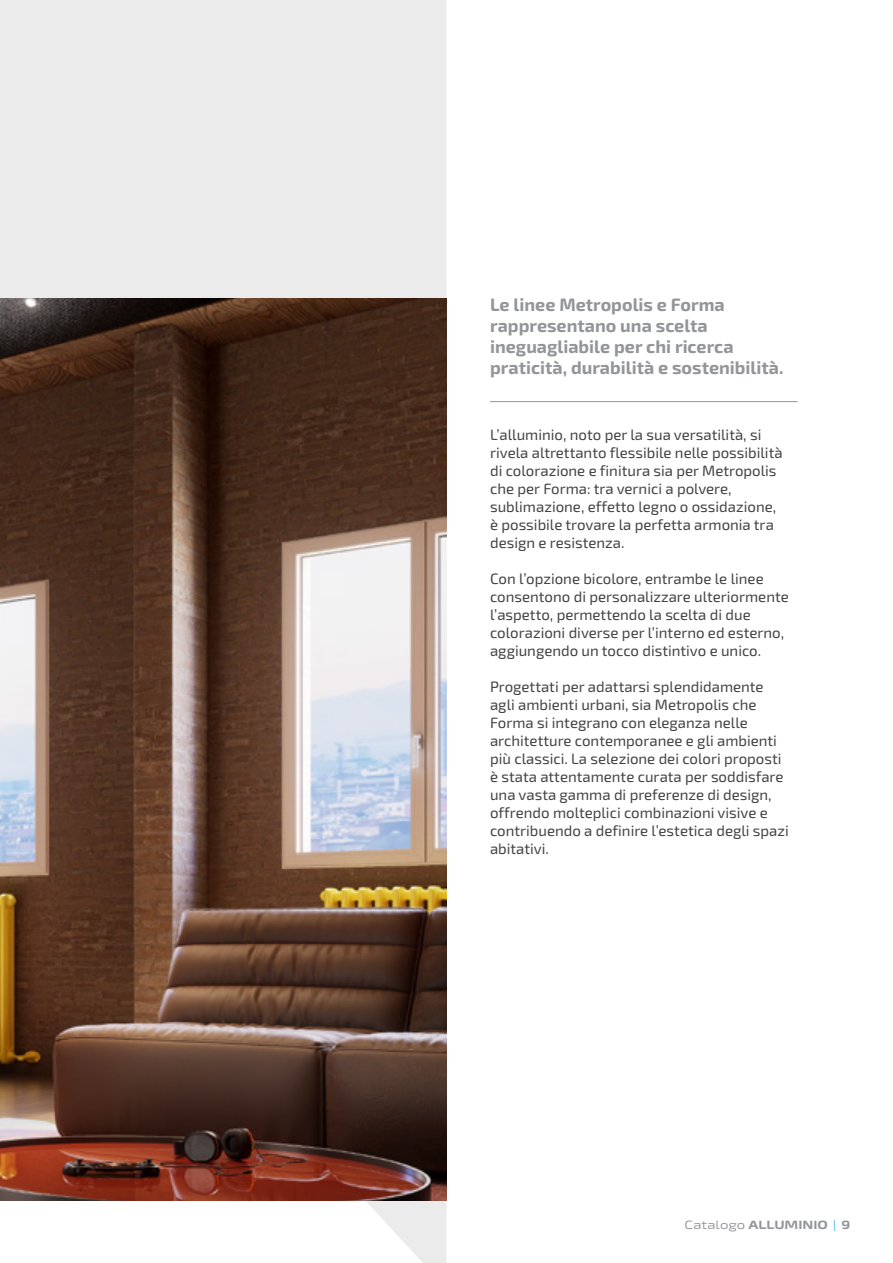
<style>
.page{position:relative;width:893px;height:1263px;background:#fff}
.page>*{position:absolute;margin:0;border:0;box-sizing:border-box;transform-origin:0 0}
.t1{font:700 18px/21px "Exo 2";color:#939598}
.t2{font:15px/18px "Exo 2";color:#424345}
.t3{font:700 expanded 12px "Exo 2";color:#939598}
.s1{font-weight:400}
.s2{font-weight:300;font-stretch:normal;color:#00a2dd}
</style>
<div class="page">
<svg style="left:0;top:0;width:446px;height:1263px;fill:#ebebec"></svg>
<img style="left:0;top:298px;width:446px;height:902px">
<hr style="left:490px;top:401px;width:307px;height:1px;background:#939598">
<p class="t1" style="left:490px;top:295px;width:295px">Le linee Metropolis e Forma rappresentano una scelta ineguagliabile per chi ricerca praticità, durabilità e sostenibilità.</p>
<p class="t2" style="left:490px;top:426px;width:294px">L’alluminio, noto per la sua versatilità, si rivela altrettanto flessibile nelle possibilità di colorazione e finitura sia per Metropolis che per Forma: tra vernici a polvere, sublimazione, effetto legno o ossidazione, è possibile trovare la perfetta armonia tra design e resistenza.</p>
<p class="t2" style="left:490px;top:570px;width:300px">Con l’opzione bicolore, entrambe le linee consentono di personalizzare ulteriormente l’aspetto, permettendo la scelta di due colorazioni diverse per l’interno ed esterno, aggiungendo un tocco distintivo e unico.</p>
<p class="t2" style="left:490px;top:678px;width:300px">Progettati per adattarsi splendidamente agli ambienti urbani, sia Metropolis che Forma si integrano con eleganza nelle architetture contemporanee e gli ambienti più classici. La selezione dei colori proposti è stata attentamente curata per soddisfare una vasta gamma di preferenze di design, offrendo molteplici combinazioni visive e contribuendo a definire l’estetica degli spazi abitativi.</p>
<p class="t3" style="left:684px;top:1217px;width:167px"><span class="s1">Catalogo</span> ALLUMINIO <span class="s2">|</span> 9</p>
</div>
